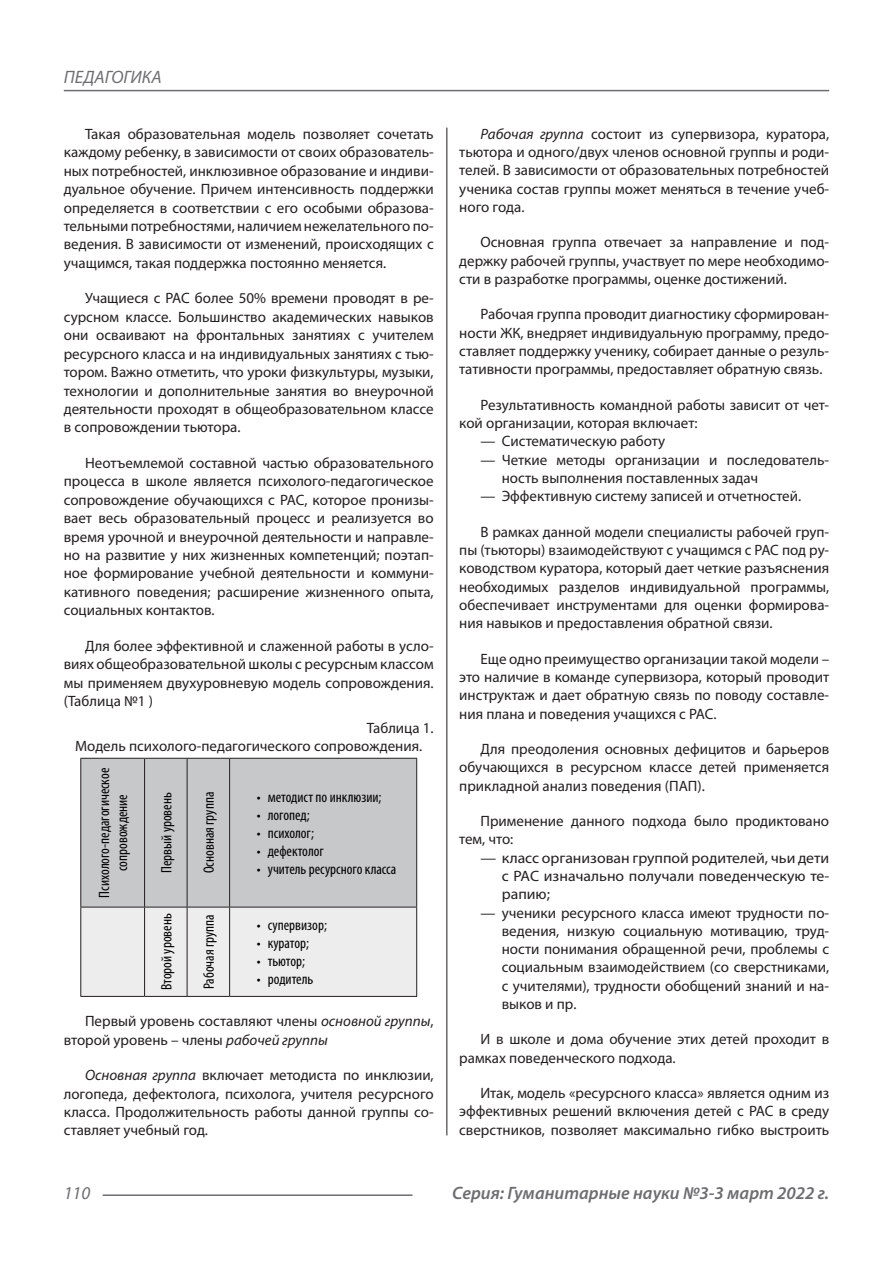
<style>
.page{position:relative;width:893px;height:1263px;background:#fff}
.page>*{position:absolute;margin:0;border:0;box-sizing:border-box;transform-origin:0 0}
.t1{font:italic 600 18px "Myriad Pro";color:#6c6d70}
.t2{font:italic 18px "Myriad Pro";color:#6c6d70}
.Статья_текст{font:15px/18.3px "Myriad Pro";color:#231f20;text-align:justify}
.Таблица_Строка{font:condensed 15px/18px "Myriad Pro";color:#000;text-align:center}
.Статья_текст-2{font:15px/18.3px "Myriad Pro";color:#231f20;text-align:justify;scale:1.05 1}
.s1{font-style:italic}
</style>
<div class="page">
<hr style="left:446px;top:128px;width:1px;height:1007px;background:#231f20">
<hr style="left:103px;top:1194px;width:309px;height:2px;background:#6c6d70">
<hr style="left:64px;top:90px;width:765px;height:1px;background:#6c6d70">
<div style="left:81px;top:759px;width:335px;height:148px;background:#c7c8ca"></div>
<div style="left:81px;top:908px;width:335px;height:88px;background:#ededee"></div>
<hr style="left:80px;top:758px;width:65px;height:1px;background:#231f20">
<hr style="left:80px;top:759px;width:1px;height:148px;background:#231f20">
<hr style="left:145px;top:758px;width:42px;height:1px;background:#231f20">
<hr style="left:144px;top:759px;width:1px;height:148px;background:#231f20">
<hr style="left:187px;top:758px;width:43px;height:1px;background:#231f20">
<hr style="left:187px;top:759px;width:1px;height:148px;background:#231f20">
<hr style="left:230px;top:758px;width:187px;height:1px;background:#231f20">
<hr style="left:229px;top:759px;width:1px;height:148px;background:#231f20">
<hr style="left:416px;top:759px;width:1px;height:148px;background:#231f20">
<hr style="left:80px;top:907px;width:65px;height:1px;background:#231f20">
<hr style="left:80px;top:907px;width:1px;height:89px;background:#231f20">
<hr style="left:145px;top:907px;width:42px;height:1px;background:#231f20">
<hr style="left:144px;top:907px;width:1px;height:89px;background:#231f20">
<hr style="left:187px;top:907px;width:43px;height:1px;background:#231f20">
<hr style="left:187px;top:907px;width:1px;height:89px;background:#231f20">
<hr style="left:230px;top:907px;width:187px;height:1px;background:#231f20">
<hr style="left:229px;top:907px;width:1px;height:89px;background:#231f20">
<hr style="left:416px;top:907px;width:1px;height:89px;background:#231f20">
<hr style="left:80px;top:996px;width:65px;height:1px;background:#231f20">
<hr style="left:145px;top:996px;width:42px;height:1px;background:#231f20">
<hr style="left:187px;top:996px;width:43px;height:1px;background:#231f20">
<hr style="left:230px;top:996px;width:187px;height:1px;background:#231f20">
<p class="t2" style="left:64px;top:66px;width:100px">ПЕДАГОГИКА</p>
<p class="Статья_текст" style="left:64px;top:124px;width:371px;text-indent:21px">Такая образовательная модель позволяет сочетать каждому ребенку, в зависимости от своих образователь&shy;ных потребностей, инклюзивное образование и индиви&shy;дуальное обучение. Причем интенсивность поддержки определяется в соответствии с его особыми образова&shy;тельными потребностями, наличием нежелательного по&shy;ведения. В зависимости от изменений, происходящих с учащимся, такая поддержка постоянно меняется.</p>
<p class="Статья_текст" style="left:64px;top:289px;width:371px;text-indent:21px">Учащиеся с РАС более 50% времени проводят в ре&shy;сурсном классе. Большинство академических навыков они осваивают на фронтальных занятиях с учителем ресурсного класса и на индивидуальных занятиях с тью&shy;тором. Важно отметить, что уроки физкультуры, музыки, технологии и дополнительные занятия во внеурочной деятельности проходят в общеобразовательном классе в сопровождении тьютора.</p>
<p class="Статья_текст" style="left:64px;top:453px;width:371px;text-indent:21px">Неотъемлемой составной частью образовательного процесса в школе является психолого-педагогическое сопровождение обучающихся с РАС, которое пронизы&shy;вает весь образовательный процесс и реализуется во время урочной и внеурочной деятельности и направле&shy;но на развитие у них жизненных компетенций; поэтап&shy;ное формирование учебной деятельности и коммуни&shy;кативного поведения; расширение жизненного опыта, социальных контактов.</p>
<p class="Статья_текст" style="left:64px;top:636px;width:371px;text-indent:21px">Для более эффективной и слаженной работы в усло&shy;виях общеобразовательной школы с ресурсным классом мы применяем двухуровневую модель сопровождения. (Таблица №1 )</p>
<p class="Статья_текст" style="left:367px;top:719px;width:68px">Таблица 1.</p>
<p class="Статья_текст" style="left:75px;top:737px;width:349px">Модель психолого-педагогического сопровождения.</p>
<p class="Таблица_Строка" style="left:95px;top:897px;width:131px;rotate:-90deg">Психолого-педагогическое сопровождение</p>
<p class="Таблица_Строка" style="left:157px;top:873px;width:82px;rotate:-90deg">Первый уровень</p>
<p class="Таблица_Строка" style="left:200px;top:873px;width:83px;rotate:-90deg">Основная группа</p>
<p class="Таблица_Строка" style="left:257px;top:788px;width:126px">• методист по инклюзии;</p>
<p class="Таблица_Строка" style="left:257px;top:806px;width:54px">• логопед;</p>
<p class="Таблица_Строка" style="left:257px;top:824px;width:59px">• психолог;</p>
<p class="Таблица_Строка" style="left:257px;top:842px;width:69px">• дефектолог</p>
<p class="Таблица_Строка" style="left:257px;top:860px;width:141px">• учитель ресурсного класса</p>
<p class="Таблица_Строка" style="left:157px;top:990px;width:78px;rotate:-90deg">Второй уровень</p>
<p class="Таблица_Строка" style="left:200px;top:989px;width:76px;rotate:-90deg">Рабочая группа</p>
<p class="Таблица_Строка" style="left:257px;top:916px;width:72px">• супервизор;</p>
<p class="Таблица_Строка" style="left:257px;top:934px;width:54px">• куратор;</p>
<p class="Таблица_Строка" style="left:257px;top:952px;width:50px">• тьютор;</p>
<p class="Таблица_Строка" style="left:257px;top:970px;width:58px">• родитель</p>
<p class="Статья_текст" style="left:64px;top:1012px;width:371px;text-indent:21px">Первый уровень составляют члены <span class="s1">основной группы</span>, второй уровень – члены <span class="s1">рабочей группы</span></p>
<p class="Статья_текст" style="left:64px;top:1065px;width:371px;text-indent:21px"><span class="s1">Основная группа</span> включает методиста по инклюзии, логопеда, дефектолога, психолога, учителя ресурсного класса. Продолжительность работы данной группы со&shy;ставляет учебный год.</p>
<p class="Статья_текст" style="left:459px;top:124px;width:371px;text-indent:21px"><span class="s1">Рабочая группа</span> состоит из супервизора, куратора, тьютора и одного/двух членов основной группы и роди&shy;телей. В зависимости от образовательных потребностей ученика состав группы может меняться в течение учеб&shy;ного года.</p>
<p class="Статья_текст" style="left:459px;top:233px;width:371px;text-indent:21px">Основная группа отвечает за направление и под&shy;держку рабочей группы, участвует по мере необходимо&shy;сти в разработке программы, оценке достижений.</p>
<p class="Статья_текст" style="left:459px;top:305px;width:371px;text-indent:21px">Рабочая группа проводит диагностику сформирован&shy;ности ЖК, внедряет индивидуальную программу, предо&shy;ставляет поддержку ученику, собирает данные о резуль&shy;тативности программы, предоставляет обратную связь.</p>
<p class="Статья_текст" style="left:459px;top:395px;width:371px;text-indent:21px">Результативность командной работы зависит от чет&shy;кой организации, которая включает:</p>
<p class="Статья_текст" style="left:480px;top:432px;width:186px">— Систематическую работу</p>
<p class="Статья_текст" style="left:502px;top:450px;width:329px;text-indent:-21px">— Четкие методы организации и последователь&shy;ность выполнения поставленных задач</p>
<p class="Статья_текст" style="left:480px;top:487px;width:322px">— Эффективную систему записей и отчетностей.</p>
<p class="Статья_текст" style="left:459px;top:522px;width:371px;text-indent:21px">В рамках данной модели специалисты рабочей груп&shy;пы (тьюторы) взаимодействуют с учащимся с РАС под ру&shy;ководством куратора, который дает четкие разъяснения необходимых разделов индивидуальной программы, обеспечивает инструментами для оценки формирова&shy;ния навыков и предоставления обратной связи.</p>
<p class="Статья_текст" style="left:459px;top:649px;width:371px;text-indent:21px">Еще одно преимущество организации такой модели – это наличие в команде супервизора, который проводит инструктаж и дает обратную связь по поводу составле&shy;ния плана и поведения учащихся с РАС.</p>
<p class="Статья_текст" style="left:459px;top:739px;width:371px;text-indent:21px">Для преодоления основных дефицитов и барьеров обучающихся в ресурсном классе детей применяется прикладной анализ поведения (ПАП).</p>
<p class="Статья_текст" style="left:459px;top:811px;width:371px;text-indent:21px">Применение данного подхода было продиктовано тем, что:</p>
<p class="Статья_текст-2" style="left:502px;top:848px;width:313px;text-indent:-21px">— класс организован группой родителей, чьи дети с РАС изначально получали поведенческую те&shy;рапию;</p>
<p class="Статья_текст" style="left:502px;top:903px;width:329px;text-indent:-21px">— ученики ресурсного класса имеют трудности по&shy;ведения, низкую социальную мотивацию, труд&shy;ности понимания обращенной речи, проблемы с социальным взаимодействием (со сверстниками, с учителями), трудности обобщений знаний и на&shy;выков и пр.</p>
<p class="Статья_текст" style="left:459px;top:1030px;width:371px;text-indent:21px">И в школе и дома обучение этих детей проходит в рамках поведенческого подхода.</p>
<p class="Статья_текст" style="left:459px;top:1084px;width:371px;text-indent:21px">Итак, модель «ресурсного класса» является одним из эффективных решений включения детей с РАС в среду сверстников, позволяет максимально гибко выстроить</p>
<p class="t2" style="left:64px;top:1182px;width:28px">110</p>
<p class="t1" style="left:452px;top:1182px;width:378px">Серия: Гуманитарные науки №3-3 март 2022 г.</p>
</div>
